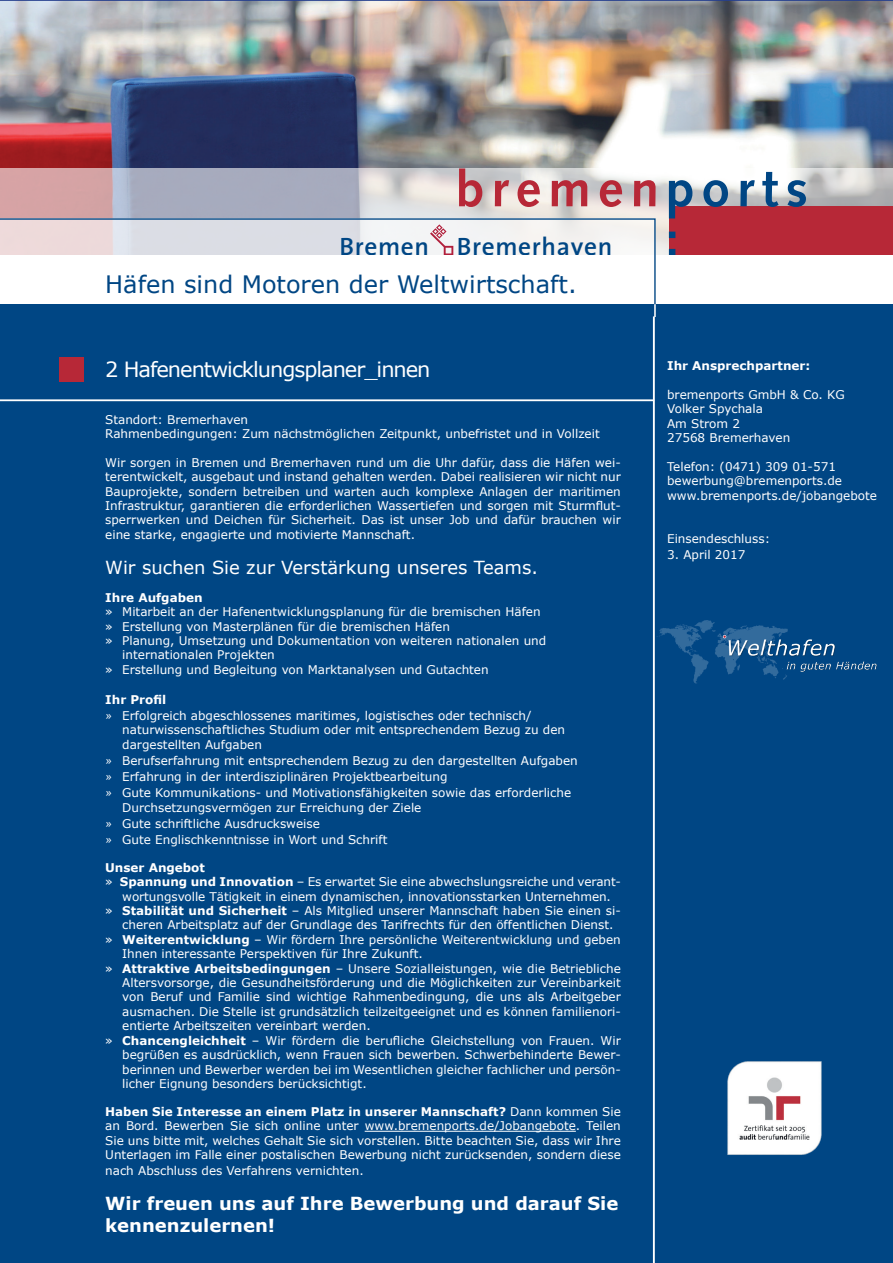
<style>
.page{position:relative;width:893px;height:1263px;background:#fff}
.page>*{position:absolute;margin:0;border:0;box-sizing:border-box;transform-origin:0 0}
.t1{font:600 25.2px/37.5px "The Sans";letter-spacing:.015em;color:#004684;text-align:right}
.t2{font:24px "Verdana";color:#004684}
.t3{font:21px "Verdana";letter-spacing:-.05em;color:#fff}
.t4{font:700 18px/21.6px "Verdana";color:#fff}
.t5{font:18px "Verdana";color:#fff}
.t6{font:16.8px/21.5px "The Sans";letter-spacing:.015em;color:#fff}
.t7{font:12px/14.4px "Verdana";color:#fff}
.t8{font:700 12px "Verdana";color:#fff}
.s1{font-weight:700}
.s2{font-family:"Syntax";font-size:13.5px}
</style>
<div class="page">
<div style="left:0;top:316px;width:893px;height:947px;background:#004684"></div>
<img style="left:0;top:1px;width:893px;height:315px">
<hr style="left:653px;top:316px;width:2px;height:947px;background:#fff">
<div style="left:105px;top:268px;width:516px;height:28px;background:#fff"></div>
<hr style="left:365px;top:1131px;width:211px;height:1px;background:#fff">
<img style="left:727px;top:1061px;width:95px;height:94px">
<div style="left:59px;top:357px;width:25px;height:25px;background:#b72837"></div>
<hr style="left:0;top:399px;width:654px;height:2px;background:#fff">
<hr style="left:0;top:0;width:893px;height:1px;background:#bcbdc0">
<img style="left:654px;top:599px;width:223px;height:300px">
<h1 class="t1" style="left:155px;top:227px;width:459px">Bremen Bremerhaven<br>Häfen sind Motoren der Weltwirtschaft</h1>
<h2 class="t2" style="left:105px;top:268px;width:473px">Häfen sind Motoren der Weltwirtschaft.</h2>
<h3 class="t3" style="left:105px;top:355px;width:327px">2 Hafenentwicklungsplaner_innen</h3>
<p class="t7" style="left:105px;top:412px;width:496px">Standort: Bremerhaven<br>Rahmenbedingungen: Zum nächstmöglichen Zeitpunkt, unbefristet und in Vollzeit</p>
<p class="t7" style="left:105px;top:455px;width:517px;text-align:justify">Wir sorgen in Bremen und Bremerhaven rund um die Uhr dafür, dass die Häfen wei&shy;terentwickelt, ausgebaut und instand gehalten werden. Dabei realisieren wir nicht nur Bauprojekte, sondern betreiben und warten auch komplexe Anlagen der maritimen Infrastruktur, garantieren die erforderlichen Wassertiefen und sorgen mit Sturmflut&shy;sperrwerken und Deichen für Sicherheit. Das ist unser Job und dafür brauchen wir eine starke, engagierte und motivierte Mannschaft.</p>
<h3 class="t5" style="left:105px;top:555px;width:434px">Wir suchen Sie zur Verstärkung unseres Teams.</h3>
<p class="t8" style="left:105px;top:589px;width:99px">Ihre Aufgaben</p>
<p class="t7" style="left:105px;top:604px;width:437px">» Mitarbeit an der Hafenentwicklungsplanung für die bremischen Häfen</p>
<p class="t7" style="left:105px;top:619px;width:346px">» Erstellung von Masterplänen für die bremischen Häfen</p>
<p class="t7" style="left:105px;top:633px;width:443px">» Planung, Umsetzung und Dokumentation von weiteren nationalen und</p>
<p class="t7" style="left:122px;top:648px;width:154px">internationalen Projekten</p>
<p class="t7" style="left:105px;top:662px;width:385px">» Erstellung und Begleitung von Marktanalysen und Gutachten</p>
<p class="t7" style="left:105px;top:691px;width:428px;line-height:16.2px"><span class="s1">Ihr Profil<br></span><span class="s2">»</span> Erfolgreich abgeschlossenes maritimes, logistisches oder technisch/</p>
<p class="t7" style="left:122px;top:722px;width:444px">naturwissenschaftliches Studium oder mit entsprechendem Bezug zu den dargestellten Aufgaben</p>
<p class="t7" style="left:105px;top:752px;width:474px;line-height:16.2px"><span class="s2">»</span> Berufserfahrung mit entsprechendem Bezug zu den dargestellten Aufgaben <span class="s2">»</span> Erfahrung in der interdisziplinären Projektbearbeitung<br><span class="s2">»</span> Gute Kommunikations- und Motivationsfähigkeiten sowie das erforderliche</p>
<p class="t7" style="left:105px;top:799px;width:318px;line-height:16.2px;text-indent:17px">Durchsetzungsvermögen zur Erreichung der Ziele <span class="s2">»</span> Gute schriftliche Ausdrucksweise<br><span class="s2">»</span> Gute Englischkenntnisse in Wort und Schrift</p>
<p class="t8" style="left:105px;top:859px;width:101px">Unser Angebot</p>
<p class="t7" style="left:105px;top:874px;width:517px">» <span class="s1">Spannung und Innovation</span> – Es erwartet Sie eine abwechslungsreiche und verant-</p>
<p class="t7" style="left:122px;top:889px;width:490px">wortungsvolle Tätigkeit in einem dynamischen, innovationsstarken Unternehmen.</p>
<p class="t7" style="left:105px;top:903px;width:517px">» <span class="s1">Stabilität und Sicherheit</span> – Als Mitglied unserer Mannschaft haben Sie einen si-</p>
<p class="t7" style="left:122px;top:918px;width:493px">cheren Arbeitsplatz auf der Grundlage des Tarifrechts für den öffentlichen Dienst.</p>
<p class="t7" style="left:105px;top:932px;width:517px">» <span class="s1">Weiterentwicklung</span> – Wir fördern Ihre persönliche Weiterentwicklung und geben</p>
<p class="t7" style="left:122px;top:946px;width:302px">Ihnen interessante Perspektiven für Ihre Zukunft.</p>
<p class="t7" style="left:105px;top:961px;width:517px">» <span class="s1">Attraktive Arbeitsbedingungen</span> – Unsere Sozialleistungen, wie die Betriebliche</p>
<p class="t7" style="left:122px;top:975px;width:500px">Altersvorsorge, die Gesundheitsförderung und die Möglichkeiten zur Vereinbarkeit</p>
<p class="t7" style="left:122px;top:990px;width:500px">von Beruf und Familie sind wichtige Rahmenbedingung, die uns als Arbeitgeber</p>
<p class="t7" style="left:122px;top:1004px;width:500px">ausmachen. Die Stelle ist grundsätzlich teilzeitgeeignet und es können familienori-</p>
<p class="t7" style="left:122px;top:1018px;width:250px">entierte Arbeitszeiten vereinbart werden.</p>
<p class="t7" style="left:105px;top:1033px;width:517px">» <span class="s1">Chancengleichheit</span> – Wir fördern die berufliche Gleichstellung von Frauen. Wir</p>
<p class="t7" style="left:122px;top:1047px;width:500px">begrüßen es ausdrücklich, wenn Frauen sich bewerben. Schwerbehinderte Bewer-</p>
<p class="t7" style="left:122px;top:1062px;width:500px">berinnen und Bewerber werden bei im Wesentlichen gleicher fachlicher und persön-</p>
<p class="t7" style="left:122px;top:1076px;width:246px">licher Eignung besonders berücksichtigt.</p>
<p class="t7" style="left:105px;top:1104px;width:517px;text-align:justify"><span class="s1">Haben Sie Interesse an einem Platz in unserer Mannschaft?</span> Dann kommen Sie an Bord. Bewerben Sie sich online unter www.bremenports.de/Jobangebote. Teilen Sie uns bitte mit, welches Gehalt Sie sich vorstellen. Bitte beachten Sie, dass wir Ihre Unterlagen im Falle einer postalischen Bewerbung nicht zurücksenden, sondern diese</p>
<p class="t7" style="left:105px;top:1163px;width:260px">nach Abschluss des Verfahrens vernichten.</p>
<h3 class="t4" style="left:105px;top:1192px;width:515px">Wir freuen uns auf Ihre Bewerbung und darauf Sie kennenzulernen!</h3>
<h3 class="t6" style="left:155px;top:456px;width:460px">Welt in Bremen zusammenbringt. Eine perfekte Plattform, um unsere vielfältige Expertise zu präsentieren.</h3>
<p class="t8" style="left:667px;top:357px;width:145px">Ihr Ansprechpartner:</p>
<p class="t7" style="left:667px;top:387px;width:179px">bremenports GmbH &amp; Co. KG<br>Volker Spychala<br>Am Strom 2<br>27568 Bremerhaven</p>
<p class="t7" style="left:667px;top:459px;width:211px">Telefon: (0471) 309 01-571 bewerbung@bremenports.de www.bremenports.de/jobangebote</p>
<p class="t7" style="left:667px;top:531px;width:105px">Einsendeschluss:</p>
<p class="t7" style="left:667px;top:547px;width:80px">3. April 2017</p>
</div>
